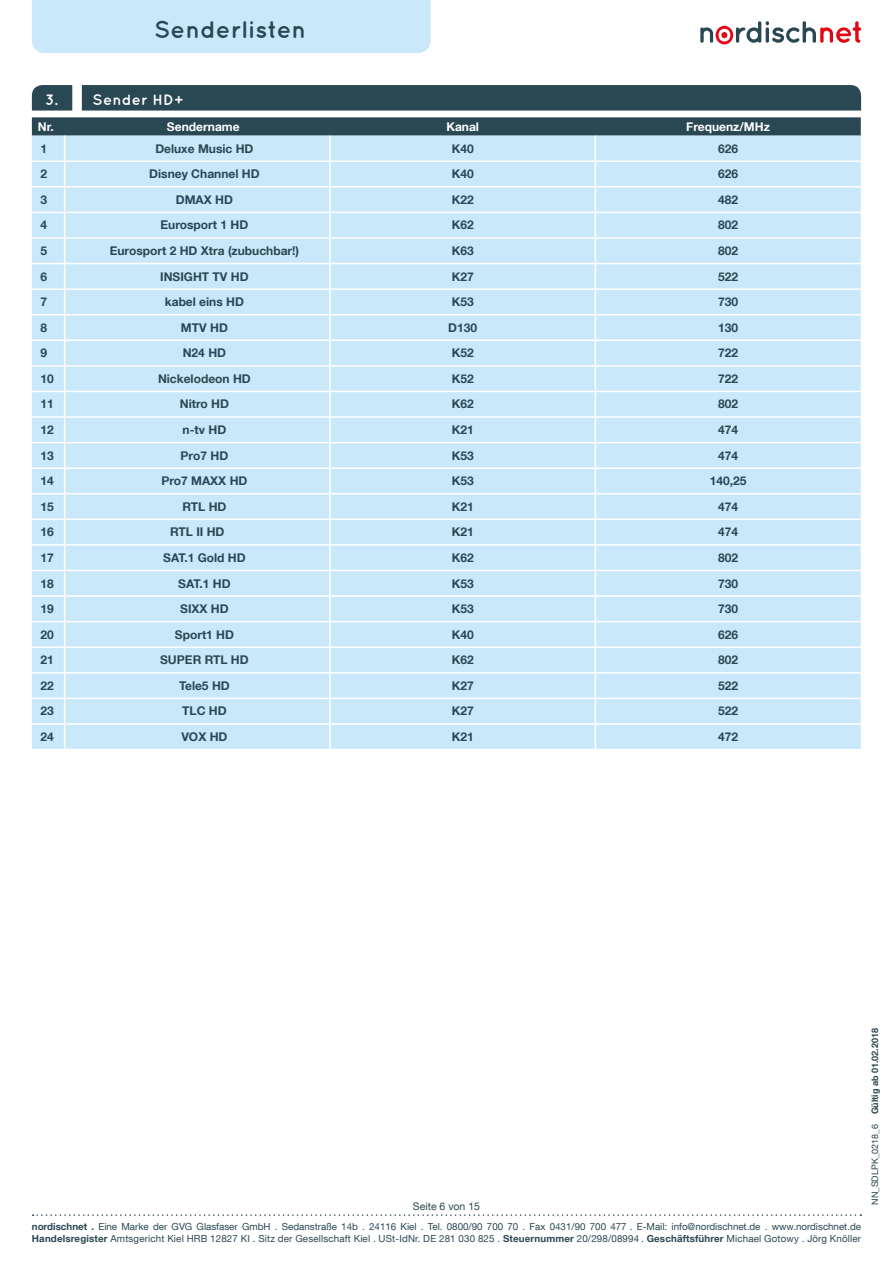
<style>
.page{position:relative;width:893px;height:1263px;background:#fff}
.page>*{position:absolute;margin:0;border:0;box-sizing:border-box;transform-origin:0 0}
.t1{font:700 24px "Quicksand";letter-spacing:.005em;color:#2a4754}
.t2{font:700 15px "Quicksand";letter-spacing:.015em;color:#fff}
.t3{font:700 12px "Helvetica Neue LT Com";color:#2a4754}
.t4{font:700 12px "Helvetica Neue LT Com";color:#fff}
.t5{font:10.5px "Helvetica Neue LT Com";color:#2a4754}
.t6{font:9.75px/11.2px "Helvetica Neue LT Com";color:#2a4754}
.t7{font:700 9px "Helvetica Neue LT Com";color:#2a4754}
.s1{font-weight:700}
.s2{font-weight:400}
</style>
<div class="page">
<div style="left:32px;top:0;width:399px;height:53px;background:#c9e9fb"></div>
<svg style="left:700px;top:21px;width:161px;height:23px"></svg>
<svg style="left:33px;top:1214px;width:828px;height:2px"></svg>
<svg style="left:82px;top:85px;width:779px;height:26px;background:#2e4a57"></svg>
<svg style="left:32px;top:85px;width:40px;height:26px"></svg>
<svg style="left:32px;top:117px;width:829px;height:632px;background:#c6e5f6"></svg>
<hr style="left:32px;top:186px;width:33px;height:2px;background:#fff">
<hr style="left:65px;top:186px;width:265px;height:2px;background:#fff">
<hr style="left:330px;top:186px;width:265px;height:2px;background:#fff">
<hr style="left:595px;top:186px;width:266px;height:2px;background:#fff">
<hr style="left:32px;top:237px;width:33px;height:2px;background:#fff">
<hr style="left:65px;top:237px;width:265px;height:2px;background:#fff">
<hr style="left:330px;top:237px;width:265px;height:2px;background:#fff">
<hr style="left:595px;top:237px;width:266px;height:2px;background:#fff">
<hr style="left:32px;top:288px;width:33px;height:2px;background:#fff">
<hr style="left:65px;top:288px;width:265px;height:2px;background:#fff">
<hr style="left:330px;top:288px;width:265px;height:2px;background:#fff">
<hr style="left:595px;top:288px;width:266px;height:2px;background:#fff">
<hr style="left:32px;top:339px;width:33px;height:2px;background:#fff">
<hr style="left:65px;top:339px;width:265px;height:2px;background:#fff">
<hr style="left:330px;top:339px;width:265px;height:2px;background:#fff">
<hr style="left:595px;top:339px;width:266px;height:2px;background:#fff">
<hr style="left:32px;top:391px;width:33px;height:1px;background:#fff">
<hr style="left:65px;top:391px;width:265px;height:1px;background:#fff">
<hr style="left:330px;top:391px;width:265px;height:1px;background:#fff">
<hr style="left:595px;top:391px;width:266px;height:1px;background:#fff">
<hr style="left:32px;top:442px;width:33px;height:1px;background:#fff">
<hr style="left:65px;top:442px;width:265px;height:1px;background:#fff">
<hr style="left:330px;top:442px;width:265px;height:1px;background:#fff">
<hr style="left:595px;top:442px;width:266px;height:1px;background:#fff">
<hr style="left:32px;top:493px;width:33px;height:1px;background:#fff">
<hr style="left:65px;top:493px;width:265px;height:1px;background:#fff">
<hr style="left:330px;top:493px;width:265px;height:1px;background:#fff">
<hr style="left:595px;top:493px;width:266px;height:1px;background:#fff">
<hr style="left:32px;top:544px;width:33px;height:2px;background:#fff">
<hr style="left:65px;top:544px;width:265px;height:2px;background:#fff">
<hr style="left:330px;top:544px;width:265px;height:2px;background:#fff">
<hr style="left:595px;top:544px;width:266px;height:2px;background:#fff">
<hr style="left:32px;top:595px;width:33px;height:2px;background:#fff">
<hr style="left:65px;top:595px;width:265px;height:2px;background:#fff">
<hr style="left:330px;top:595px;width:265px;height:2px;background:#fff">
<hr style="left:595px;top:595px;width:266px;height:2px;background:#fff">
<hr style="left:32px;top:646px;width:33px;height:2px;background:#fff">
<hr style="left:65px;top:646px;width:265px;height:2px;background:#fff">
<hr style="left:330px;top:646px;width:265px;height:2px;background:#fff">
<hr style="left:595px;top:646px;width:266px;height:2px;background:#fff">
<hr style="left:32px;top:698px;width:33px;height:1px;background:#fff">
<hr style="left:65px;top:698px;width:265px;height:1px;background:#fff">
<hr style="left:330px;top:698px;width:265px;height:1px;background:#fff">
<hr style="left:595px;top:698px;width:266px;height:1px;background:#fff">
<h1 class="t1" style="left:154px;top:15px;width:154px">Senderlisten</h1>
<p class="t2" style="left:45px;top:91px;width:140px">3. Sender HD+</p>
<p class="t4" style="left:38px;top:119px;width:17px">Nr.</p>
<p class="t4" style="left:167px;top:119px;width:74px">Sendername</p>
<p class="t4" style="left:446px;top:119px;width:34px">Kanal</p>
<p class="t4" style="left:686px;top:119px;width:85px">Frequenz/MHz</p>
<p class="t3" style="left:40px;top:141px;width:8px">1</p>
<p class="t3" style="left:155px;top:141px;width:100px">Deluxe Music HD</p>
<p class="t3" style="left:452px;top:141px;width:24px">K40</p>
<p class="t3" style="left:718px;top:141px;width:22px">626</p>
<p class="t3" style="left:40px;top:166px;width:8px">2</p>
<p class="t3" style="left:149px;top:166px;width:112px">Disney Channel HD</p>
<p class="t3" style="left:452px;top:166px;width:24px">K40</p>
<p class="t3" style="left:718px;top:166px;width:22px">626</p>
<p class="t3" style="left:40px;top:192px;width:8px">3</p>
<p class="t3" style="left:176px;top:192px;width:59px">DMAX HD</p>
<p class="t3" style="left:452px;top:192px;width:24px">K22</p>
<p class="t3" style="left:718px;top:192px;width:22px">482</p>
<p class="t3" style="left:40px;top:218px;width:8px">4</p>
<p class="t3" style="left:161px;top:218px;width:89px">Eurosport 1 HD</p>
<p class="t3" style="left:452px;top:218px;width:24px">K62</p>
<p class="t3" style="left:718px;top:218px;width:22px">802</p>
<p class="t3" style="left:40px;top:243px;width:8px">5</p>
<p class="t3" style="left:110px;top:243px;width:191px">Eurosport 2 HD Xtra (zubuchbar!)</p>
<p class="t3" style="left:452px;top:243px;width:24px">K63</p>
<p class="t3" style="left:718px;top:243px;width:22px">802</p>
<p class="t3" style="left:40px;top:269px;width:8px">6</p>
<p class="t3" style="left:160px;top:269px;width:90px">INSIGHT TV HD</p>
<p class="t3" style="left:452px;top:269px;width:24px">K27</p>
<p class="t3" style="left:718px;top:269px;width:22px">522</p>
<p class="t3" style="left:40px;top:294px;width:8px">7</p>
<p class="t3" style="left:165px;top:294px;width:81px">kabel eins HD</p>
<p class="t3" style="left:452px;top:294px;width:24px">K53</p>
<p class="t3" style="left:718px;top:294px;width:22px">730</p>
<p class="t3" style="left:40px;top:320px;width:8px">8</p>
<p class="t3" style="left:181px;top:320px;width:48px">MTV HD</p>
<p class="t3" style="left:448px;top:320px;width:30px">D130</p>
<p class="t3" style="left:718px;top:320px;width:22px">130</p>
<p class="t3" style="left:40px;top:345px;width:8px">9</p>
<p class="t3" style="left:183px;top:345px;width:45px">N24 HD</p>
<p class="t3" style="left:452px;top:345px;width:24px">K52</p>
<p class="t3" style="left:718px;top:345px;width:22px">722</p>
<p class="t3" style="left:40px;top:371px;width:15px">10</p>
<p class="t3" style="left:158px;top:371px;width:94px">Nickelodeon HD</p>
<p class="t3" style="left:452px;top:371px;width:24px">K52</p>
<p class="t3" style="left:718px;top:371px;width:22px">722</p>
<p class="t3" style="left:40px;top:397px;width:15px">11</p>
<p class="t3" style="left:180px;top:397px;width:51px">Nitro HD</p>
<p class="t3" style="left:452px;top:397px;width:24px">K62</p>
<p class="t3" style="left:718px;top:397px;width:22px">802</p>
<p class="t3" style="left:40px;top:422px;width:15px">12</p>
<p class="t3" style="left:183px;top:422px;width:45px">n-tv HD</p>
<p class="t3" style="left:452px;top:422px;width:24px">K21</p>
<p class="t3" style="left:718px;top:422px;width:22px">474</p>
<p class="t3" style="left:40px;top:448px;width:15px">13</p>
<p class="t3" style="left:181px;top:448px;width:49px">Pro7 HD</p>
<p class="t3" style="left:452px;top:448px;width:24px">K53</p>
<p class="t3" style="left:718px;top:448px;width:22px">474</p>
<p class="t3" style="left:40px;top:473px;width:15px">14</p>
<p class="t3" style="left:161px;top:473px;width:88px">Pro7 MAXX HD</p>
<p class="t3" style="left:452px;top:473px;width:24px">K53</p>
<p class="t3" style="left:710px;top:473px;width:38px">140,25</p>
<p class="t3" style="left:40px;top:499px;width:15px">15</p>
<p class="t3" style="left:182px;top:499px;width:46px">RTL HD</p>
<p class="t3" style="left:452px;top:499px;width:24px">K21</p>
<p class="t3" style="left:718px;top:499px;width:22px">474</p>
<p class="t3" style="left:40px;top:524px;width:15px">16</p>
<p class="t3" style="left:170px;top:524px;width:56px">RTL II HD</p>
<p class="t3" style="left:452px;top:524px;width:24px">K21</p>
<p class="t3" style="left:718px;top:524px;width:22px">474</p>
<p class="t3" style="left:40px;top:550px;width:15px">17</p>
<p class="t3" style="left:163px;top:550px;width:84px">SAT.1 Gold HD</p>
<p class="t3" style="left:452px;top:550px;width:24px">K62</p>
<p class="t3" style="left:718px;top:550px;width:22px">802</p>
<p class="t3" style="left:40px;top:576px;width:15px">18</p>
<p class="t3" style="left:178px;top:576px;width:54px">SAT.1 HD</p>
<p class="t3" style="left:452px;top:576px;width:24px">K53</p>
<p class="t3" style="left:718px;top:576px;width:22px">730</p>
<p class="t3" style="left:40px;top:601px;width:15px">19</p>
<p class="t3" style="left:180px;top:601px;width:50px">SIXX HD</p>
<p class="t3" style="left:452px;top:601px;width:24px">K53</p>
<p class="t3" style="left:718px;top:601px;width:22px">730</p>
<p class="t3" style="left:40px;top:627px;width:15px">20</p>
<p class="t3" style="left:175px;top:627px;width:61px">Sport1 HD</p>
<p class="t3" style="left:452px;top:627px;width:24px">K40</p>
<p class="t3" style="left:718px;top:627px;width:22px">626</p>
<p class="t3" style="left:40px;top:652px;width:15px">21</p>
<p class="t3" style="left:160px;top:652px;width:90px">SUPER RTL HD</p>
<p class="t3" style="left:452px;top:652px;width:24px">K62</p>
<p class="t3" style="left:718px;top:652px;width:22px">802</p>
<p class="t3" style="left:40px;top:678px;width:15px">22</p>
<p class="t3" style="left:179px;top:678px;width:52px">Tele5 HD</p>
<p class="t3" style="left:452px;top:678px;width:24px">K27</p>
<p class="t3" style="left:718px;top:678px;width:22px">522</p>
<p class="t3" style="left:40px;top:703px;width:15px">23</p>
<p class="t3" style="left:182px;top:703px;width:46px">TLC HD</p>
<p class="t3" style="left:452px;top:703px;width:24px">K27</p>
<p class="t3" style="left:718px;top:703px;width:22px">522</p>
<p class="t3" style="left:40px;top:729px;width:15px">24</p>
<p class="t3" style="left:181px;top:729px;width:48px">VOX HD</p>
<p class="t3" style="left:452px;top:729px;width:24px">K21</p>
<p class="t3" style="left:718px;top:729px;width:22px">472</p>
<p class="t5" style="left:413px;top:1199px;width:69px">Seite 6 von 15</p>
<p class="t6" style="left:32px;top:1221px;width:831px"><span class="s1">nordischnet .</span> Eine Marke der GVG Glasfaser GmbH . Sedanstraße 14b . 24116 Kiel . Tel. 0800/90 700 70 . Fax 0431/90 700 477 . E-Mail: info@nordischnet.de . www.nordischnet.de<br><span class="s1">Handelsregister</span> Amtsgericht Kiel HRB 12827 KI . Sitz der Gesellschaft Kiel . USt-IdNr. DE 281 030 825 . <span class="s1">Steuernummer</span> 20/298/08994 . <span class="s1">Geschäftsführer</span> Michael Gotowy . Jörg Knöller</p>
<p class="t7" style="left:869px;top:1205px;width:178px;rotate:-90deg"><span class="s2">NN_SDLPK_0218_6</span> Gültig ab 01.02.2018</p>
</div>
